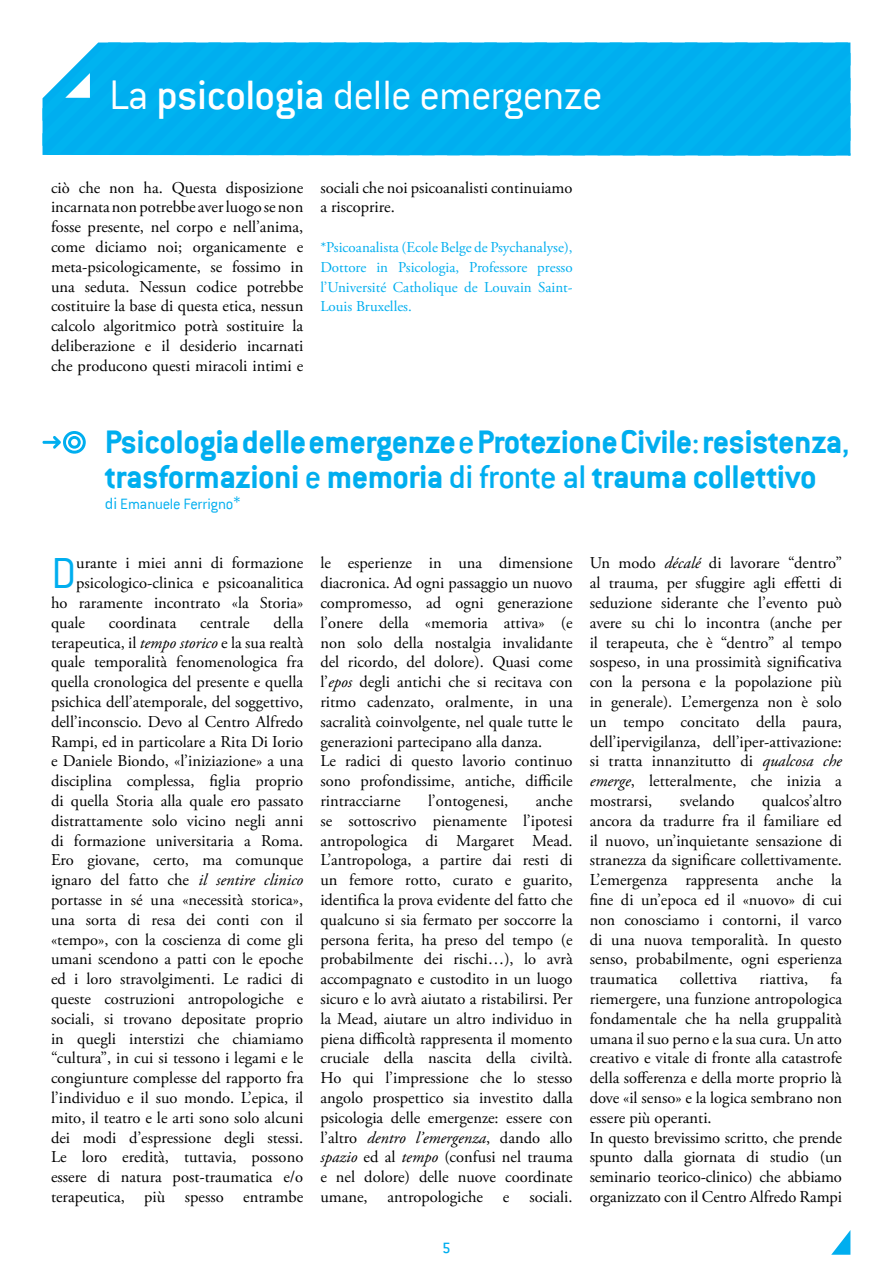
<style>
.page{position:relative;width:893px;height:1263px;background:#fff}
.page>*{position:absolute;margin:0;border:0;box-sizing:border-box;transform-origin:0 0}
.t1{font:300 48px "Conduit ITC";color:#00aeef}
.t2{font:300 45px "Conduit ITC";letter-spacing:-.02em;color:#fff}
.t3{font:700 36px/34.5px "Conduit ITC";letter-spacing:-.015em;color:#00aeef}
.t4{font:16.5px/19.8px "Adobe Garamond Pro";color:#000;text-align:justify}
.t5{font:300 16.5px "Conduit ITC";letter-spacing:-.02em;color:#00aeef}
.t6{font:500 16.5px "Conduit ITC";color:#00aeef}
.t7{font:15px/19.8px "Adobe Garamond Pro";color:#00aeef;text-align:justify}
.s1{font-weight:500}
.s2{font-size:18px}
.s3{font-style:italic}
</style>
<div class="page">
<div style="left:43px;top:43px;width:807px;height:113px;background:#00b1ef"></div>
<svg style="left:65px;top:73px;width:25px;height:25px"></svg>
<svg style="left:831px;top:1230px;width:19px;height:25px"></svg>
<svg style="left:43px;top:431px;width:43px;height:23px"></svg>
<h2 class="t2" style="left:109px;top:70px;width:495px">La <span class="s1">psicologia</span> delle emergenze</h2>
<p class="t4" style="left:51px;top:178px;width:254px">ciò che non ha. Questa disposizione incarnata non potrebbe aver luogo se non fosse presente, nel corpo e nell’anima, come diciamo noi; organicamente e meta-psicologicamente, se fossimo in una seduta. Nessun codice potrebbe costituire la base di questa etica, nessun calcolo algoritmico potrà sostituire la deliberazione e il desiderio incarnati che producono questi miracoli intimi e</p>
<p class="t4" style="left:320px;top:178px;width:254px">sociali che noi psicoanalisti continuiamo a riscoprire.</p>
<p class="t7" style="left:320px;top:238px;width:254px">*Psicoanalista (Ecole Belge de Psychanalyse), Dottore in Psicologia, Professore presso l’Université Catholique de Louvain Saint-Louis Bruxelles.</p>
<h3 class="t3" style="left:105px;top:424px;width:746px">Psicologia delle emergenze <span class="s1">e</span> Protezione Civile<span class="s1">:</span> resistenza<span class="s1">, </span>trasformazioni <span class="s1">e</span> memoria <span class="s1">di fronte al</span> trauma collettivo</h3>
<p class="t5" style="left:105px;top:495px;width:137px"><span class="s2">di</span> Emanuele Ferrigno<span class="s2">*</span></p>
<h1 class="t1" style="left:51px;top:547px;width:27px">D</h1>
<p class="t4" style="left:76px;top:554px;width:229px">urante i miei anni di formazione</p>
<p class="t4" style="left:76px;top:574px;width:229px">psicologico-clinica e psicoanalitica</p>
<p class="t4" style="left:51px;top:593px;width:254px">ho raramente incontrato «la Storia»</p>
<p class="t4" style="left:51px;top:613px;width:35px">quale</p>
<p class="t4" style="left:109px;top:613px;width:69px">coordinata</p>
<p class="t4" style="left:200px;top:613px;width:51px">centrale</p>
<p class="t4" style="left:51px;top:613px;width:254px;text-indent:223px">della terapeutica, il <span class="s3">tempo storico</span> e la sua realtà quale temporalità fenomenologica fra quella cronologica del presente e quella psichica dell’atemporale, del soggettivo, dell’inconscio. Devo al Centro Alfredo Rampi, ed in particolare a Rita Di Iorio e Daniele Biondo, «l’iniziazione» a una disciplina complessa, figlia proprio di quella Storia alla quale ero passato distrattamente solo vicino negli anni di formazione universitaria a Roma.<br>Ero giovane, certo, ma comunque ignaro del fatto che <span class="s3">il sentire clinico </span>portasse in sé una «necessità storica», una sorta di resa dei conti con il «tempo», con la coscienza di come gli umani scendono a patti con le epoche ed i loro stravolgimenti. Le radici di queste costruzioni antropologiche e sociali, si trovano depositate proprio in quegli interstizi che chiamiamo “cultura”, in cui si tessono i legami e le congiunture complesse del rapporto fra l’individuo e il suo mondo. L’epica, il mito, il teatro e le arti sono solo alcuni dei modi d’espressione degli stessi.<br>Le loro eredità, tuttavia, possono essere di natura post-traumatica e/o terapeutica, più spesso entrambe</p>
<p class="t4" style="left:320px;top:554px;width:254px;text-align:left">le esperienze in una dimensione diacronica. Ad ogni passaggio un nuovo compromesso, ad ogni generazione l’onere della «memoria attiva» (e non solo della nostalgia invalidante del ricordo, del dolore). Quasi come l’<span class="s3">epos</span> degli antichi che si recitava con ritmo cadenzato, oralmente, in una sacralità coinvolgente, nel quale tutte le generazioni partecipano alla danza.<br>Le radici di questo lavorio continuo sono profondissime, antiche, difficile rintracciarne</p>
<p class="t4" style="left:320px;top:791px;width:254px;text-indent:215px">anche se sottoscrivo pienamente l’ipotesi antropologica di Margaret Mead.<br>L’antropologa, a partire dai resti di un femore rotto, curato e guarito, identifica la prova evidente del fatto che qualcuno si sia fermato per soccorre la persona ferita, ha preso del tempo (e probabilmente dei rischi…), lo avrà accompagnato e custodito in un luogo sicuro e lo avrà aiutato a ristabilirsi. Per la Mead, aiutare un altro individuo in piena difficoltà rappresenta il momento cruciale della nascita della civiltà.<br>Ho qui l’impressione che lo stesso angolo prospettico sia investito dalla psicologia delle emergenze: essere con l’altro <span class="s3">dentro l’emergenza</span>, dando allo <span class="s3">spazio</span> ed al <span class="s3">tempo</span> (confusi nel trauma e nel dolore) delle nuove coordinate umane, antropologiche e sociali.</p>
<p class="t4" style="left:428px;top:791px;width:82px">l’ontogenesi,</p>
<p class="t6" style="left:442px;top:1238px;width:10px">5</p>
<p class="t4" style="left:590px;top:554px;width:254px">Un modo <span class="s3">décalé</span> di lavorare “dentro” al trauma, per sfuggire agli effetti di seduzione siderante che l’evento può avere su chi lo incontra (anche per il terapeuta, che è “dentro” al tempo sospeso, in una prossimità significativa con la persona e la popolazione più in generale). L’emergenza non è solo un tempo concitato della paura, dell’ipervigilanza, dell’iper-attivazione: si tratta innanzitutto di <span class="s3">qualcosa che emerge</span>, letteralmente, che inizia a mostrarsi,</p>
<p class="t4" style="left:590px;top:791px;width:254px;text-indent:173px">qualcos’altro ancora da tradurre fra il familiare ed il nuovo, un’inquietante sensazione di stranezza da significare collettivamente.<br>L’emergenza rappresenta anche la fine di un’epoca ed il «nuovo» di cui non conosciamo i contorni, il varco di una nuova temporalità. In questo senso, probabilmente, ogni esperienza traumatica</p>
<p class="t4" style="left:680px;top:791px;width:56px">svelando</p>
<p class="t4" style="left:590px;top:970px;width:254px;text-align:left;text-indent:241px">fa riemergere, una funzione antropologica fondamentale che ha nella gruppalità umana il suo perno e la sua cura. Un atto creativo e vitale di fronte alla catastrofe della sofferenza e della morte proprio là dove «il senso» e la logica sembrano non essere più operanti.<br>In questo brevissimo scritto, che prende spunto dalla giornata di studio (un seminario teorico-clinico) che abbiamo organizzato con il Centro Alfredo Rampi</p>
<p class="t4" style="left:680px;top:970px;width:59px">collettiva</p>
<p class="t4" style="left:760px;top:970px;width:50px">riattiva,</p>
</div>
